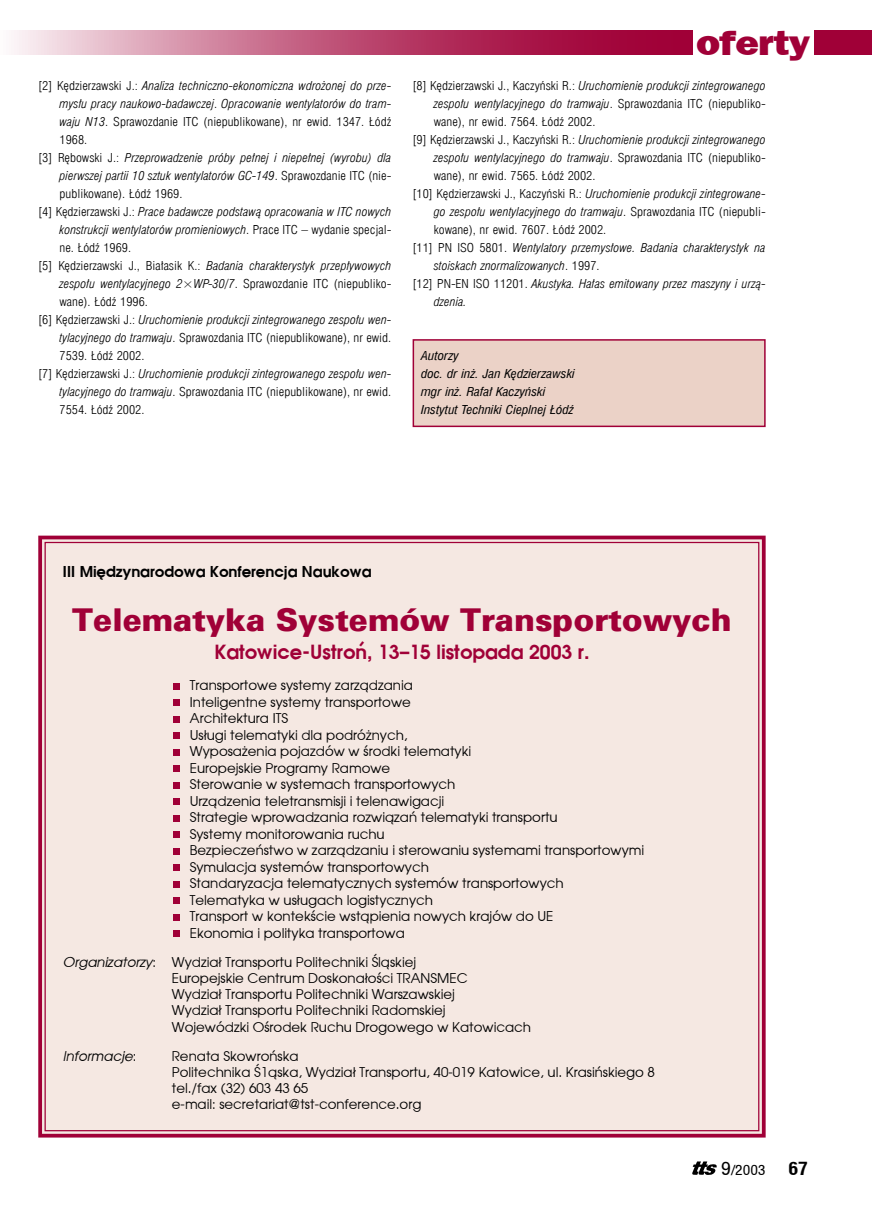
<style>
.page{position:relative;width:872px;height:1212px;background:#fff}
.page>*{position:absolute;margin:0;border:0;box-sizing:border-box;transform-origin:0 0}
.t1{font:36px "Frankfurt Goth Hvypl";color:#a00037;scale:1.1 1}
.Nagłówek_1{font:31.5px "USA Blackpl";color:#a00037}
.Standardowy{font:700 19.5px "Avalonpl";color:#a00037}
.t2{font:700 18px "Switzerland Condpl";color:#000;scale:1.1 1}
.Standardowy-2{font:700 15px "Avalonpl";color:#000}
.t3{font:13.8px "Switzerland Condpl";color:#000;scale:1.1 1}
.Standardowy-3{font:13.5px "Avalonpl";color:#000}
.Standardowy-4{font:italic 13.5px "Avalonpl";color:#000}
.literatura{font:12px/18px "Swis 721 Lt Cn EU Normal";color:#000;text-align:justify;scale:1.1 1}
.literatura-2{font:12px/18px "Swis 721 Lt Cn EU Italic";color:#000;text-align:justify;scale:1.1 1}
.autor_stopka{font:12px "Swis 721 Cn EU Italic";color:#000;scale:1.1 1}
.s1{font-family:"Swis 721 Lt Cn EU Normal"}
.s2{font-family:"Swis 721 Lt Cn EU Italic"}
.s3{font-style:italic}
.s4{font-style:normal}
.s5{font-size:18px}
</style>
<div class="page">
<div style="left:814px;top:30px;width:58px;height:25px;background:#a00037"></div>
<svg style="left:14px;top:30px;width:678px;height:25px;background:#c15a7e"></svg>
<svg style="left:692px;top:1161px;width:24px;height:14px"></svg>
<div style="left:413px;top:340px;width:352px;height:86px;background:#ebd2c7"></div>
<div style="left:412px;top:339px;width:353px;height:88px;border:2px solid #a00037"></div>
<div style="left:38px;top:535px;width:728px;height:603px;background:#f5e8e2"></div>
<p class="literatura-2" style="left:60px;top:77px;width:303px;text-indent:-21px"><span class="s1">[2] Kędzierzawski J.:</span> Analiza techniczno-ekonomiczna wdrożonej do prze&shy;mysłu pracy naukowo-badawczej<span class="s1">.</span> Opracowanie wentylatorów do tram&shy;waju N13<span class="s1">. Sprawozdanie ITC (niepublikowane), nr ewid. 1347. Łódź 1968.</span></p>
<p class="literatura-2" style="left:60px;top:149px;width:303px;text-indent:-21px"><span class="s1">[3] Rębowski J.:</span> Przeprowadzenie próby pełnej i niepełnej (wyrobu) dla pierwszej partii 10 sztuk wentylatorów GC-149<span class="s1">. Sprawozdanie ITC (nie&shy;publikowane). Łódź 1969.</span></p>
<p class="literatura-2" style="left:60px;top:203px;width:303px;text-indent:-21px"><span class="s1">[4] Kędzierzawski J.:</span> Prace badawcze podstawą opracowania w ITC nowych konstrukcji wentylatorów promieniowych<span class="s1">. Prace ITC – wydanie specjal&shy;ne. Łódź 1969.</span></p>
<p class="literatura" style="left:60px;top:257px;width:303px;text-indent:-21px">[5] Kędzierzawski J., Białasik K.: <span class="s2">Badania charakterystyk przepływowych zespołu wentylacyjnego 2×WP-30/7</span>. Sprawozdanie ITC (niepubliko&shy;wane). Łódź 1996.</p>
<p class="literatura" style="left:60px;top:311px;width:303px;text-indent:-21px">[6] Kędzierzawski J.: <span class="s2">Uruchomienie produkcji zintegrowanego zespołu wen&shy;tylacyjnego do tramwaju</span>. Sprawozdania ITC (niepublikowane), nr ewid.<br>7539. Łódź 2002.</p>
<p class="literatura" style="left:60px;top:365px;width:303px;text-indent:-21px">[7] Kędzierzawski J.: <span class="s2">Uruchomienie produkcji zintegrowanego zespołu wen&shy;tylacyjnego do tramwaju</span>. Sprawozdania ITC (niepublikowane), nr ewid.<br>7554. Łódź 2002.</p>
<h1 class="t1" style="left:696px;top:21px;width:105px">oferty</h1>
<p class="literatura" style="left:434px;top:77px;width:303px;text-indent:-21px">[8] Kędzierzawski J., Kaczyński R.: <span class="s2">Uruchomienie produkcji zintegrowanego zespołu wentylacyjnego do tramwaju</span>. Sprawozdania ITC (niepubliko&shy;wane), nr ewid. 7564. Łódź 2002.</p>
<p class="literatura" style="left:434px;top:131px;width:303px;text-indent:-21px">[9] Kędzierzawski J., Kaczyński R.: <span class="s2">Uruchomienie produkcji zintegrowanego zespołu wentylacyjnego do tramwaju</span>. Sprawozdania ITC (niepubliko&shy;wane), nr ewid. 7565. Łódź 2002.</p>
<p class="literatura" style="left:434px;top:185px;width:303px;text-indent:-21px">[10] Kędzierzawski J., Kaczyński R.: <span class="s2">Uruchomienie produkcji zintegrowane&shy;go zespołu wentylacyjnego do tramwaju</span>. Sprawozdania ITC (niepubli&shy;kowane), nr ewid. 7607. Łódź 2002.</p>
<p class="literatura-2" style="left:434px;top:239px;width:303px;text-indent:-21px"><span class="s1">[11] PN ISO 5801.</span> Wentylatory przemysłowe. Badania charakterystyk na stoiskach znormalizowanych<span class="s1">. 1997.</span></p>
<p class="literatura-2" style="left:434px;top:275px;width:303px;text-indent:-21px"><span class="s1">[12] PN-EN ISO 11201.</span> Akustyka. Hałas emitowany przez maszyny i urzą&shy;dzenia.</p>
<p class="autor_stopka" style="left:421px;top:348px;width:36px">Autorzy</p>
<p class="autor_stopka" style="left:421px;top:366px;width:141px">doc. dr inż. Jan Kędzierzawski</p>
<p class="autor_stopka" style="left:421px;top:384px;width:114px">mgr inż. Rafał Kaczyński</p>
<p class="autor_stopka" style="left:421px;top:402px;width:140px">Instytut Techniki Cieplnej Łódź</p>
<p class="Standardowy-2" style="left:63px;top:561px;width:310px">III Międzynarodowa Konferencja Naukowa</p>
<p class="Nagłówek_1" style="left:72px;top:599px;width:661px">Telematyka Systemów Transportowych</p>
<p class="Standardowy" style="left:214px;top:638px;width:377px">Katowice-Ustroń, 13–15 listopada 2003 r.</p>
<p class="Standardowy-3" style="left:190px;top:677px;width:224px">Transportowe systemy zarządzania</p>
<p class="Standardowy-3" style="left:190px;top:693px;width:223px">Inteligentne systemy transportowe</p>
<p class="Standardowy-3" style="left:190px;top:710px;width:100px">Architektura ITS</p>
<p class="Standardowy-3" style="left:190px;top:726px;width:219px">Usługi telematyki dla podróżnych,</p>
<p class="Standardowy-3" style="left:190px;top:743px;width:283px">Wyposażenia pojazdów w środki telematyki</p>
<p class="Standardowy-3" style="left:190px;top:759px;width:202px">Europejskie Programy Ramowe</p>
<p class="Standardowy-3" style="left:190px;top:776px;width:267px">Sterowanie w systemach transportowych</p>
<p class="Standardowy-3" style="left:190px;top:792px;width:256px">Urządzenia teletransmisji i telenawigacji</p>
<p class="Standardowy-3" style="left:190px;top:809px;width:369px">Strategie wprowadzania rozwiązań telematyki transportu</p>
<p class="Standardowy-3" style="left:190px;top:825px;width:196px">Systemy monitorowania ruchu</p>
<p class="Standardowy-3" style="left:190px;top:842px;width:456px">Bezpieczeństwo w zarządzaniu i sterowaniu systemami transportowymi</p>
<p class="Standardowy-3" style="left:190px;top:858px;width:240px">Symulacja systemów transportowych</p>
<p class="Standardowy-3" style="left:190px;top:875px;width:375px">Standaryzacja telematycznych systemów transportowych</p>
<p class="Standardowy-3" style="left:190px;top:891px;width:245px">Telematyka w usługach logistycznych</p>
<p class="Standardowy-3" style="left:190px;top:908px;width:365px">Transport w kontekście wstąpienia nowych krajów do UE</p>
<p class="Standardowy-3" style="left:190px;top:924px;width:217px">Ekonomia i polityka transportowa</p>
<p class="Standardowy-3" style="left:63px;top:953px;width:355px"><span class="s3">Organizatorzy</span>: Wydział Transportu Politechniki Śląskiej</p>
<p class="Standardowy-3" style="left:172px;top:969px;width:297px">Europejskie Centrum Doskonałości TRANSMEC</p>
<p class="Standardowy-3" style="left:172px;top:986px;width:285px">Wydział Transportu Politechniki Warszawskiej</p>
<p class="Standardowy-3" style="left:172px;top:1002px;width:275px">Wydział Transportu Politechniki Radomskiej</p>
<p class="Standardowy-3" style="left:172px;top:1018px;width:361px">Wojewódzki Ośrodek Ruchu Drogowego w Katowicach</p>
<p class="Standardowy-4" style="left:63px;top:1047px;width:75px">Informacje<span class="s4">:</span></p>
<p class="Standardowy-3" style="left:172px;top:1047px;width:128px">Renata Skowrońska</p>
<p class="Standardowy-3" style="left:172px;top:1063px;width:484px">Politechnika Ś1ąska, Wydział Transportu, 40-019 Katowice, ul. Krasińskiego 8</p>
<p class="Standardowy-3" style="left:172px;top:1079px;width:138px">tel./fax (32) 603 43 65</p>
<p class="Standardowy-3" style="left:172px;top:1096px;width:251px">e-mail: secretariat@tst-conference.org</p>
<p class="t3" style="left:721px;top:1160px;width:42px"><span class="s5">9</span>/2003</p>
<h3 class="t2" style="left:788px;top:1157px;width:19px">67</h3>
</div>
